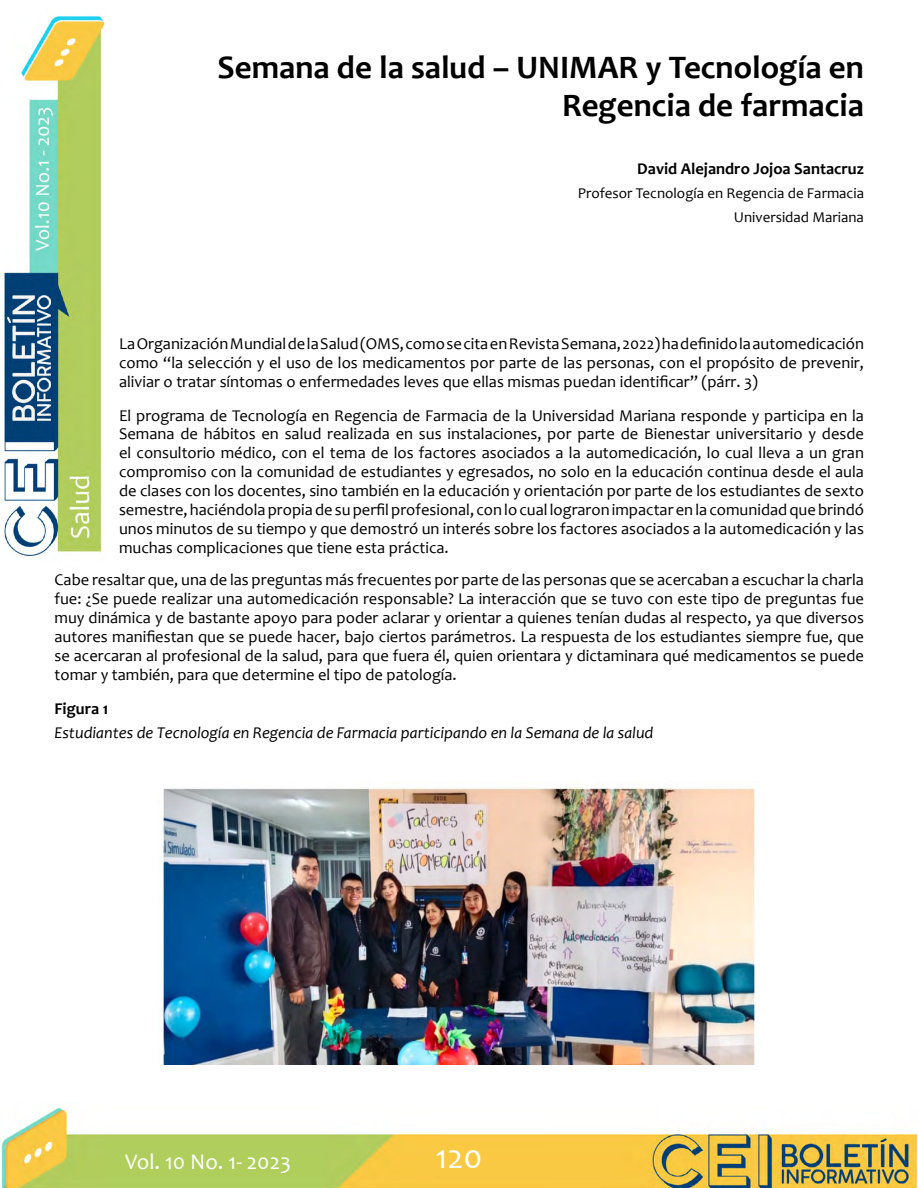
<style>
.page{position:relative;width:918px;height:1188px;background:#fff}
.page>*{position:absolute;margin:0;border:0;box-sizing:border-box;transform-origin:0 0}
.t1{font:34.5px "Candara";color:#fff}
.t2{font:700 33px/38px "Candara";color:#000;text-align:right}
.t3{font:22.5px "Candara";color:#fff}
.t4{font:16.5px/18.9px "Candara";color:#000;text-align:justify}
.t5{font:italic 16.5px "Candara";color:#000}
.t6{font:700 16.5px "Candara";color:#000}
.t7{font:15px/24px "Candara";color:#000;text-align:right}
</style>
<div class="page">
<img style="left:3px;top:15px;width:102px;height:541px">
<img style="left:1px;top:1107px;width:916px;height:81px">
<img style="left:162px;top:787px;width:594px;height:278px">
<h2 class="t2" style="left:218px;top:48px;width:648px">Semana de la salud – UNIMAR y Tecnología en<br>Regencia de farmacia</h2>
<p class="t6" style="left:637px;top:158px;width:228px">David Alejandro Jojoa Santacruz</p>
<p class="t7" style="left:578px;top:181px;width:288px">Profesor Tecnología en Regencia de Farmacia<br>Universidad Mariana</p>
<p class="t4" style="left:119px;top:334px;width:747px">La Organización Mundial de la Salud (OMS, como se cita en Revista Semana, 2022) ha definido la automedicación como “la selección y el uso de los medicamentos por parte de las personas, con el propósito de prevenir, aliviar o tratar síntomas o enfermedades leves que ellas mismas puedan identificar” (párr. 3)</p>
<p class="t4" style="left:119px;top:406px;width:746px">El programa de Tecnología en Regencia de Farmacia de la Universidad Mariana responde y participa en la Semana de hábitos en salud realizada en sus instalaciones, por parte de Bienestar universitario y desde el consultorio médico, con el tema de los factores asociados a la automedicación, lo cual lleva a un gran compromiso con la comunidad de estudiantes y egresados, no solo en la educación continua desde el aula de clases con los docentes, sino también en la educación y orientación por parte de los estudiantes de sexto semestre, haciéndola propia de su perfil profesional, con lo cual lograron impactar en la comunidad que brindó unos minutos de su tiempo y que demostró un interés sobre los factores asociados a la automedicación y las muchas complicaciones que tiene esta práctica.</p>
<p class="t4" style="left:55px;top:570px;width:811px">Cabe resaltar que, una de las preguntas más frecuentes por parte de las personas que se acercaban a escuchar la charla fue: ¿Se puede realizar una automedicación responsable? La interacción que se tuvo con este tipo de preguntas fue muy dinámica y de bastante apoyo para poder aclarar y orientar a quienes tenían dudas al respecto, ya que diversos autores manifiestan que se puede hacer, bajo ciertos parámetros. La respuesta de los estudiantes siempre fue, que se acercaran al profesional de la salud, para que fuera él, quien orientara y dictaminara qué medicamentos se puede tomar y también, para que determine el tipo de patología.</p>
<p class="t6" style="left:55px;top:698px;width:55px">Figura 1</p>
<p class="t5" style="left:55px;top:722px;width:601px">Estudiantes de Tecnología en Regencia de Farmacia participando en la Semana de la salud</p>
<h3 class="t3" style="left:125px;top:1147px;width:168px">Vol. 10 No. 1- 2023</h3>
<h1 class="t1" style="left:436px;top:1135px;width:48px">120</h1>
</div>
